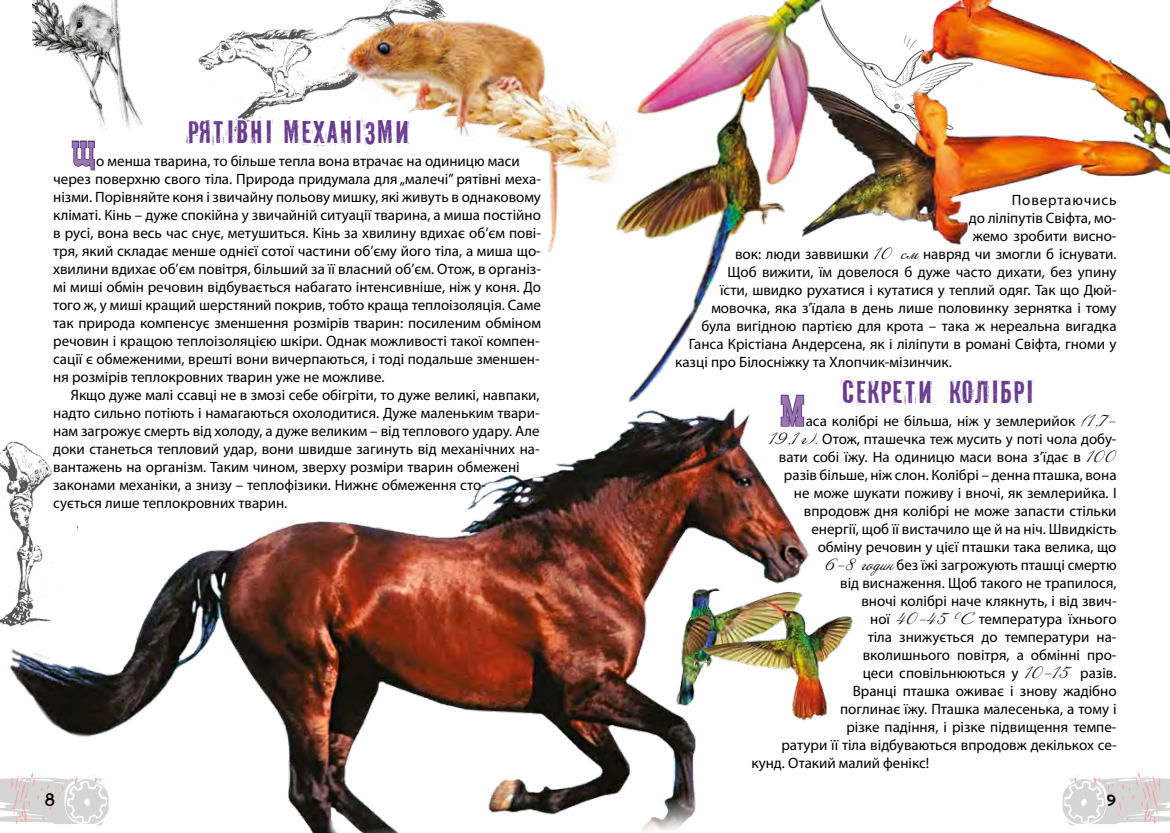
<style>
.page{position:relative;width:1170px;height:833px;background:#fff}
.page>*{position:absolute;margin:0;border:0;box-sizing:border-box;transform-origin:0 0}
.t1{font:45px "Old Town Normal";color:#9a76ae}
.t2{font:30px "PF Fuel Pro";color:#683b8f}
.t3{font:17.5px "DS Goose";color:#000}
.t4{font:15px/18px "Myriad Pro";color:#000}
.t5{font:15px "Myriad Pro";letter-spacing:.06em;color:#000}
.s1{font-family:"Annabelle"}
</style>
<div class="page">
<img style="left:412px;top:0;width:170px;height:253px">
<img style="left:10px;top:429px;width:800px;height:404px">
<img style="left:643px;top:574px;width:210px;height:161px">
<img style="left:582px;top:47px;width:223px;height:382px">
<img style="left:698px;top:0;width:471px;height:287px">
<img style="left:32px;top:0;width:111px;height:129px">
<svg style="left:198px;top:0;width:214px;height:135px"></svg>
<svg style="left:71px;top:140px;width:24px;height:31px"></svg>
<img style="left:0;top:433px;width:77px;height:207px">
<svg style="left:1062px;top:772px;width:107px;height:53px"></svg>
<svg style="left:0;top:772px;width:111px;height:53px"></svg>
<h2 class="t2" style="left:187px;top:110px;width:224px">Рятівні механізми</h2>
<h1 class="t1" style="left:71px;top:132px;width:26px">щ</h1>
<p class="t4" style="left:53px;top:151px;width:489px;text-indent:43px">о менша тварина, то більше тепла вона втрачає на одиницю маси через поверхню свого тіла. Природа придумала для „малечі” рятівні меха&shy;нізми. Порівняйте коня і звичайну польову мишку, які живуть в однаковому кліматі. Кінь – дуже спокійна у звичайній ситуації тварина, а миша постійно в русі, вона весь час снує, метушиться. Кінь за хвилину вдихає об’єм пові&shy;тря, який складає менше однієї сотої частини об’єму його тіла, а миша що&shy;хвилини вдихає об’єм повітря, більший за її власний об’єм. Отож, в організ&shy;мі миші обмін речовин відбувається набагато інтенсивніше, ніж у коня. До того ж, у миші кращий шерстяний покрив, тобто краща теплоізоляція. Саме так природа компенсує зменшення розмірів тварин: посиленим обміном речовин і кращою теплоізоляцією шкіри. Однак можливості такої компен&shy;сації є обмеженими, врешті вони вичерпаються, і тоді подальше зменшен&shy;ня розмірів теплокровних тварин уже не можливе.</p>
<p class="t4" style="left:53px;top:385px;width:488px;text-indent:18px">Якщо дуже малі ссавці не в змозі себе обігріти, то дуже великі, навпаки, надто сильно потіють і намагаються охолодитися. Дуже маленьким твари&shy;нам загрожує смерть від холоду, а дуже великим – від теплового удару. Але доки станеться тепловий удар, вони швидше загинуть від механічних на&shy;вантажень на організм. Таким чином, зверху розміри тварин обмежені законами механіки, а знизу – теплофізики. Нижнє обмеження сто-<br>сується лише теплокровних тварин.</p>
<p class="t5" style="left:1011px;top:191px;width:106px">Повертаючись</p>
<p class="t4" style="left:968px;top:209px;width:149px">до ліліпутів Свіфта, мо-</p>
<p class="t4" style="left:972px;top:227px;width:145px">жемо зробити висно-</p>
<p class="t4" style="left:735px;top:245px;width:383px">вок: люди заввишки <span class="s1">10 см</span> навряд чи змогли б існувати.</p>
<p class="t4" style="left:727px;top:263px;width:390px">Щоб вижити, їм довелося б дуже часто дихати, без упину</p>
<p class="t4" style="left:720px;top:281px;width:398px">їсти, швидко рухатися і кутатися у теплий одяг. Так що Дюй-</p>
<p class="t4" style="left:711px;top:299px;width:406px">мовочка, яка з’їдала в день лише половинку зернятка і тому</p>
<p class="t4" style="left:701px;top:317px;width:416px">була вигідною партією для крота – така ж нереальна вигадка</p>
<p class="t4" style="left:688px;top:335px;width:429px">Ганса Крістіана Андерсена, як і ліліпути в романі Свіфта, гноми у</p>
<p class="t4" style="left:675px;top:353px;width:278px">казці про Білосніжку та Хлопчик-мізинчик.</p>
<h2 class="t2" style="left:840px;top:371px;width:195px">Секрети колібрі</h2>
<h1 class="t1" style="left:780px;top:392px;width:26px">М</h1>
<p class="t4" style="left:805px;top:411px;width:312px">аса колібрі не більша, ніж у землерийок <span class="s1">(1,7–</span></p>
<p class="t4" style="left:768px;top:429px;width:349px"><span class="s1">19,1 г).</span> Отож, пташечка теж мусить у поті чола добу-</p>
<p class="t4" style="left:778px;top:447px;width:339px">вати собі їжу. На одиницю маси вона з’їдає в <span class="s1">100</span></p>
<p class="t4" style="left:783px;top:465px;width:334px">разів більше, ніж слон. Колібрі – денна пташка, вона</p>
<p class="t4" style="left:793px;top:483px;width:324px">не може шукати поживу і вночі, як землерийка. І</p>
<p class="t4" style="left:803px;top:501px;width:314px">впродовж дня колібрі не може запасти стільки</p>
<p class="t4" style="left:811px;top:519px;width:306px">енергії, щоб її вистачило ще й на ніч. Швидкість</p>
<p class="t4" style="left:817px;top:537px;width:300px">обміну речовин у цієї пташки така велика, що</p>
<p class="t4" style="left:825px;top:555px;width:293px"><span class="s1">6–8 годин</span> без їжі загрожують пташці смертю</p>
<p class="t4" style="left:840px;top:573px;width:278px">від виснаження. Щоб такого не трапилося,</p>
<p class="t4" style="left:861px;top:591px;width:256px">вночі колібрі наче клякнуть, і від звич-</p>
<p class="t4" style="left:870px;top:609px;width:248px">ної <span class="s1">40–45</span> <sup>0</sup><span class="s1">С</span> температура їхнього</p>
<p class="t4" style="left:867px;top:627px;width:250px">тіла знижується до температури на-</p>
<p class="t4" style="left:862px;top:645px;width:255px">вколишнього повітря, а обмінні про-</p>
<p class="t4" style="left:862px;top:663px;width:255px">цеси сповільнюються у <span class="s1">10–15</span> разів.</p>
<p class="t4" style="left:852px;top:681px;width:265px">Вранці пташка оживає і знову жадібно</p>
<p class="t4" style="left:840px;top:699px;width:278px">поглинає їжу. Пташка малесенька, а тому і</p>
<p class="t4" style="left:846px;top:717px;width:271px">різке падіння, і різке підвищення темпе-</p>
<p class="t4" style="left:781px;top:735px;width:337px">ратури її тіла відбуваються впродовж декількох се-</p>
<p class="t4" style="left:751px;top:753px;width:179px">кунд. Отакий малий фенікс!</p>
<p class="t3" style="left:45px;top:789px;width:11px">8</p>
<p class="t3" style="left:1107px;top:789px;width:10px">9</p>
</div>
